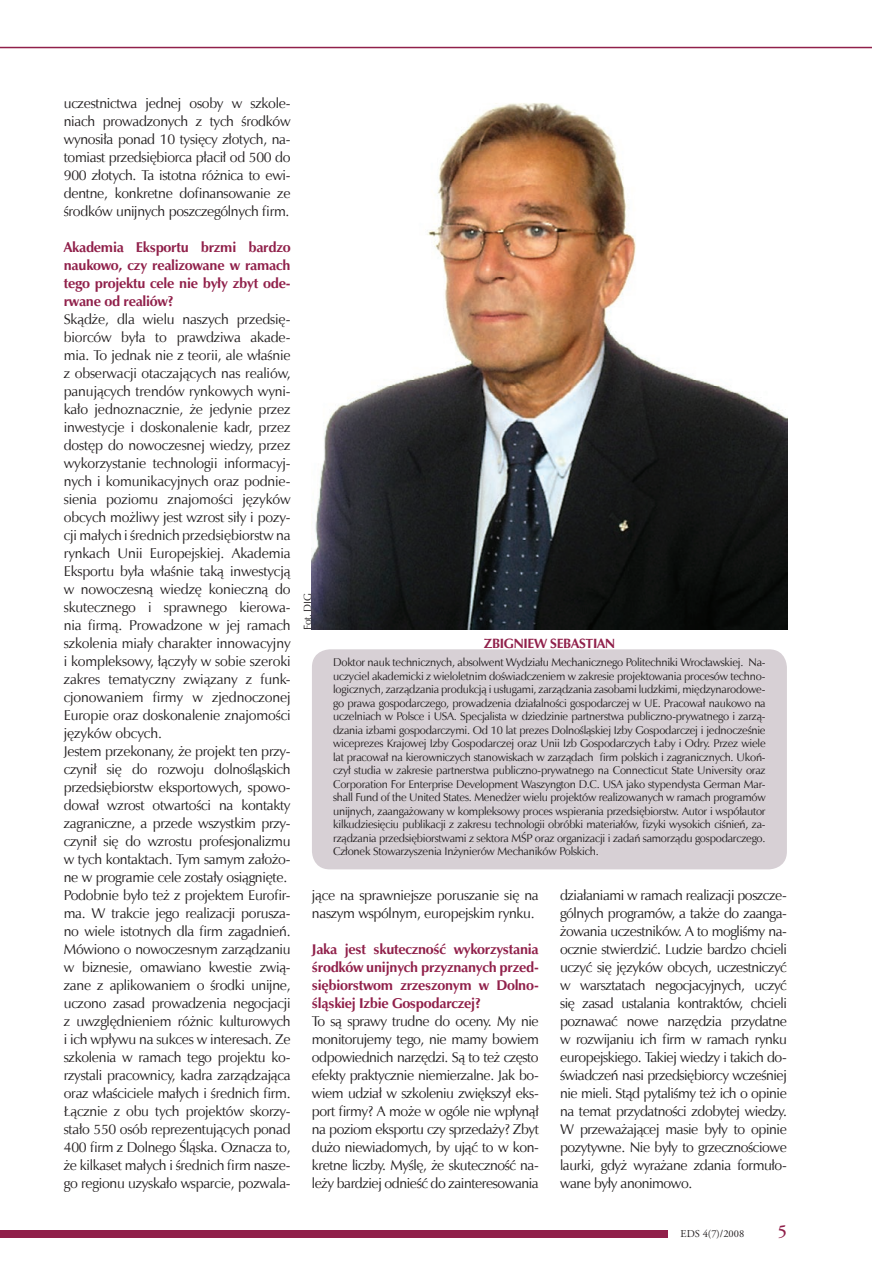
<style>
.page{position:relative;width:872px;height:1263px;background:#fff}
.page>*{position:absolute;margin:0;border:0;box-sizing:border-box;transform-origin:0 0}
.t1{font:14.25px/18px "Zapf Humnst EU";letter-spacing:-.02em;color:#231f20}
.t2{font:700 13.5px "Zapf Humnst EU";letter-spacing:-.02em;color:#90204a}
.t3{font:11.25px/13.5px "Zapf Humnst EU";letter-spacing:-.02em;color:#231f20;text-align:justify}
.t4{font:10.5px "Adobe Garamond Pro";color:#231f20}
.t5{font:10.5px "Zapf Humnst EU";letter-spacing:-.02em;color:#231f20}
.s1{font-weight:700;color:#90204a}
</style>
<div class="page">
<hr style="left:0;top:47px;width:872px;height:1px;background:#90204a">
<div style="left:0;top:1230px;width:668px;height:7px;background:#90204a"></div>
<div style="left:312px;top:649px;width:475px;height:220px;background:#d7d0d5;border-radius:18px"></div>
<img style="left:312px;top:103px;width:475px;height:526px">
<p class="t1" style="left:64px;top:95px;width:228px;text-align:justify">uczestnictwa jednej osoby w szkole&shy;niach prowadzonych z tych środków wynosiła ponad 10 tysięcy złotych, na&shy;tomiast przedsiębiorca płacił od 500 do 900 złotych. Ta istotna różnica to ewi&shy;dentne, konkretne dofinansowanie ze środków unijnych poszczególnych firm.</p>
<p class="t1" style="left:64px;top:239px;width:228px"><span class="s1">Akademia Eksportu brzmi bardzo naukowo, czy realizowane w ramach tego projektu cele nie były zbyt ode&shy;rwane od realiów?<br></span>Skądże, dla wielu naszych przedsię&shy;biorców była to prawdziwa akade&shy;mia. To jednak nie z teorii, ale właśnie z obserwacji otaczających nas realiów, panujących trendów rynkowych wyni&shy;kało jednoznacznie, że jedynie przez inwestycje i doskonalenie kadr, przez dostęp do nowoczesnej wiedzy, przez wykorzystanie technologii informacyj&shy;nych i komunikacyjnych oraz podnie&shy;sienia poziomu znajomości języków obcych możliwy jest wzrost siły i pozy&shy;cji małych i średnich przedsiębiorstw na rynkach Unii Europejskiej. Akademia Eksportu była właśnie taką inwestycją w nowoczesną wiedzę konieczną do skutecznego i sprawnego kierowa&shy;nia firmą. Prowadzone w jej ramach szkolenia miały charakter innowacyjny i kompleksowy, łączyły w sobie szeroki zakres tematyczny związany z funk&shy;cjonowaniem firmy w zjednoczonej Europie oraz doskonalenie znajomości języków obcych.<br>Jestem przekonany, że projekt ten przy&shy;czynił się do rozwoju dolnośląskich przedsiębiorstw eksportowych, spowo&shy;dował wzrost otwartości na kontakty zagraniczne, a przede wszystkim przy&shy;czynił się do wzrostu profesjonalizmu w tych kontaktach. Tym samym założo&shy;ne w programie cele zostały osiągnięte.<br>Podobnie było też z projektem Eurofir&shy;ma. W trakcie jego realizacji porusza&shy;no wiele istotnych dla firm zagadnień.<br>Mówiono o nowoczesnym zarządzaniu w biznesie, omawiano kwestie zwią&shy;zane z aplikowaniem o środki unijne, uczono zasad prowadzenia negocjacji z uwzględnieniem różnic kulturowych i ich wpływu na sukces w interesach. Ze szkolenia w ramach tego projektu ko&shy;rzystali pracownicy, kadra zarządzająca oraz właściciele małych i średnich firm.<br>Łącznie z obu tych projektów skorzy&shy;stało 550 osób reprezentujących ponad 400 firm z Dolnego Śląska. Oznacza to, że kilkaset małych i średnich firm nasze&shy;go regionu uzyskało wsparcie, pozwala-</p>
<p class="t5" style="left:301px;top:630px;width:38px;rotate:-90deg">Fot. DIG</p>
<p class="t2" style="left:484px;top:635px;width:133px">Zbigniew Sebastian</p>
<p class="t3" style="left:333px;top:656px;width:434px">Doktor nauk technicznych, absolwent Wydziału Mechanicznego Politechniki Wrocławskiej. Na&shy;uczyciel akademicki z wieloletnim doświadczeniem w zakresie projektowania procesów techno&shy;logicznych, zarządzania produkcją i usługami, zarządzania zasobami ludzkimi, międzynarodowe&shy;go prawa gospodarczego, prowadzenia działalności gospodarczej w UE. Pracował naukowo na uczelniach w Polsce i USA. Specjalista w dziedzinie partnerstwa publiczno-prywatnego i zarzą&shy;dzania izbami gospodarczymi. Od 10 lat prezes Dolnośląskiej Izby Gospodarczej i jednocześnie wiceprezes Krajowej Izby Gospodarczej oraz Unii Izb Gospodarczych Łaby i Odry. Przez wiele lat pracował na kierowniczych stanowiskach w zarządach firm polskich i zagranicznych. Ukoń&shy;czył studia w zakresie partnerstwa publiczno-prywatnego na Connecticut State University oraz Corporation For Enterprise Development Waszyngton D.C. USA jako stypendysta German Mar&shy;shall Fund of the United States. Menedżer wielu projektów realizowanych w ramach programów unijnych, zaangażowany w kompleksowy proces wspierania przedsiębiorstw. Autor i współautor kilkudziesięciu publikacji z zakresu technologii obróbki materiałów, fizyki wysokich ciśnień, za&shy;rządzania przedsiębiorstwami z sektora MŚP oraz organizacji i zadań samorządu gospodarczego.<br>Członek Stowarzyszenia Inżynierów Mechaników Polskich.</p>
<p class="t1" style="left:312px;top:887px;width:228px">jące na sprawniejsze poruszanie się na naszym wspólnym, europejskim rynku.</p>
<p class="t1" style="left:312px;top:941px;width:228px"><span class="s1">Jaka jest skuteczność wykorzystania środków unijnych przyznanych przed&shy;siębiorstwom zrzeszonym w Dolno&shy;śląskiej Izbie Gospodarczej?<br></span>To są sprawy trudne do oceny. My nie monitorujemy tego, nie mamy bowiem odpowiednich narzędzi. Są to też często efekty praktycznie niemierzalne. Jak bo&shy;wiem udział w szkoleniu zwiększył eks&shy;port firmy? A może w ogóle nie wpłynął na poziom eksportu czy sprzedaży? Zbyt dużo niewiadomych, by ująć to w kon&shy;kretne liczby. Myślę, że skuteczność na&shy;leży bardziej odnieść do zainteresowania</p>
<p class="t1" style="left:560px;top:887px;width:228px;text-align:justify">działaniami w ramach realizacji poszcze&shy;gólnych programów, a także do zaanga&shy;żowania uczestników. A to mogliśmy na&shy;ocznie stwierdzić. Ludzie bardzo chcieli uczyć się języków obcych, uczestniczyć w warsztatach negocjacyjnych, uczyć się zasad ustalania kontraktów, chcieli poznawać nowe narzędzia przydatne w rozwijaniu ich firm w ramach rynku europejskiego. Takiej wiedzy i takich do&shy;świadczeń nasi przedsiębiorcy wcześniej nie mieli. Stąd pytaliśmy też ich o opinie na temat przydatności zdobytej wiedzy.<br>W przeważającej masie były to opinie pozytywne. Nie były to grzecznościowe laurki, gdyż wyrażane zdania formuło&shy;wane były anonimowo.</p>
<p class="t4" style="left:680px;top:1228px;width:65px">EDS 4(7)/2008</p>
</div>
